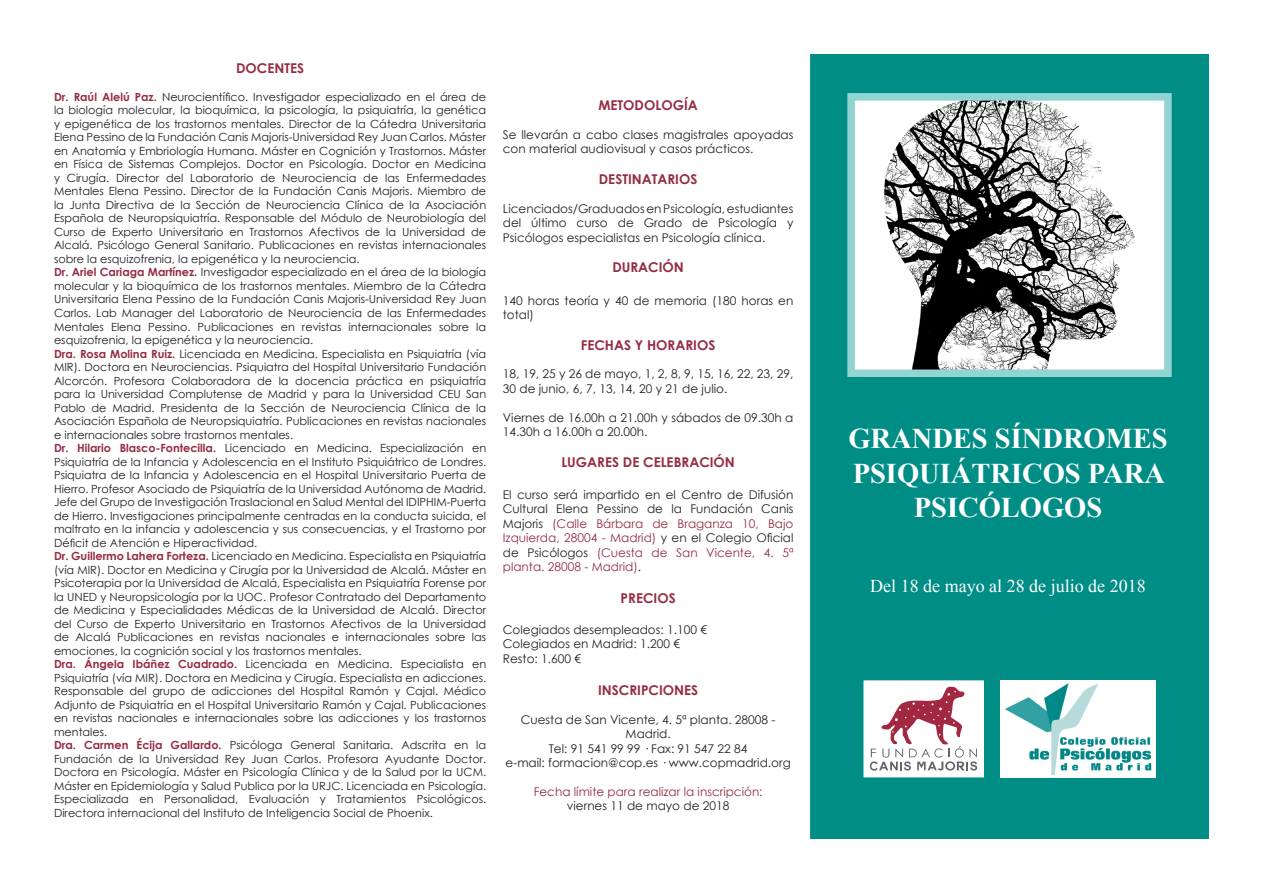
<style>
.page{position:relative;width:1263px;height:893px;background:#fff}
.page>*{position:absolute;margin:0;border:0;box-sizing:border-box;transform-origin:0 0}
.t1{font:700 28.5px/34.2px "Times New Roman";color:#fff;text-align:center}
.t2{font:18px "Times New Roman";color:#fff}
.t3{font:700 13.5px "Century Gothic";color:#952c43}
.t4{font:12px/14.4px "Century Gothic";color:#231f20}
.t5{font:12px "Century Gothic";color:#952c43}
.t6{font:11.25px/13.5px "Century Gothic";color:#231f20;text-align:justify}
.s1{font-weight:700;color:#952c43}
.s2{color:#952c43}
</style>
<div class="page">
<div style="left:810px;top:54px;width:399px;height:785px;background:#008d86;border:2px solid #008d86"></div>
<img style="left:856px;top:102px;width:307px;height:266px">
<div style="left:847px;top:93px;width:325px;height:284px;border:8px solid #92d4d1"></div>
<img style="left:1001px;top:680px;width:154px;height:97px">
<div style="left:863px;top:680px;width:121px;height:97px;background:#fff;border:2px solid #fff"></div>
<svg style="left:870px;top:687px;width:107px;height:84px"></svg>
<p class="t3" style="left:236px;top:58px;width:70px">DOCENTES</p>
<p class="t6" style="left:54px;top:90px;width:434px"><span class="s1">Dr. Raúl Alelú Paz.</span> Neurocientífico. Investigador especializado en el área de la biología molecular, la bioquímica, la psicología, la psiquiatría, la genética y epigenética de los trastornos mentales. Director de la Cátedra Universitaria Elena Pessino de la Fundación Canis Majoris-Universidad Rey Juan Carlos. Máster en Anatomía y Embriología Humana. Máster en Cognición y Trastornos. Máster en Física de Sistemas Complejos. Doctor en Psicología. Doctor en Medicina y Cirugía. Director del Laboratorio de Neurociencia de las Enfermedades Mentales Elena Pessino. Director de la Fundación Canis Majoris. Miembro de la Junta Directiva de la Sección de Neurociencia Clínica de la Asociación Española de Neuropsiquiatría. Responsable del Módulo de Neurobiología del Curso de Experto Universitario en Trastornos Afectivos de la Universidad de Alcalá. Psicólogo General Sanitario. Publicaciones en revistas internacionales sobre la esquizofrenia, la epigenética y la neurociencia.</p>
<p class="t6" style="left:54px;top:265px;width:434px"><span class="s1">Dr. Ariel Cariaga Martínez.</span> Investigador especializado en el área de la biología molecular y la bioquímica de los trastornos mentales. Miembro de la Cátedra Universitaria Elena Pessino de la Fundación Canis Majoris-Universidad Rey Juan Carlos. Lab Manager del Laboratorio de Neurociencia de las Enfermedades Mentales Elena Pessino. Publicaciones en revistas internacionales sobre la esquizofrenia, la epigenética y la neurociencia.</p>
<p class="t6" style="left:54px;top:346px;width:434px"><span class="s1">Dra. Rosa Molina Ruiz.</span> Licenciada en Medicina. Especialista en Psiquiatría (vía MIR). Doctora en Neurociencias. Psiquiatra del Hospital Universitario Fundación Alcorcón. Profesora Colaboradora de la docencia práctica en psiquiatría para la Universidad Complutense de Madrid y para la Universidad CEU San Pablo de Madrid. Presidenta de la Sección de Neurociencia Clínica de la Asociación Española de Neuropsiquiatría. Publicaciones en revistas nacionales e internacionales sobre trastornos mentales.</p>
<p class="t6" style="left:54px;top:441px;width:434px"><span class="s1">Dr. Hilario Blasco-Fontecilla.</span> Licenciado en Medicina. Especialización en Psiquiatría de la Infancia y Adolescencia en el Instituto Psiquiátrico de Londres.<br>Psiquiatra de la Infancia y Adolescencia en el Hospital Universitario Puerta de Hierro. Profesor Asociado de Psiquiatría de la Universidad Autónoma de Madrid.<br>Jefe del Grupo de Investigación Traslacional en Salud Mental del IDIPHIM-Puerta de Hierro. Investigaciones principalmente centradas en la conducta suicida, el maltrato en la infancia y adolescencia y sus consecuencias, y el Trastorno por Déficit de Atención e Hiperactividad.</p>
<p class="t6" style="left:54px;top:549px;width:434px"><span class="s1">Dr. Guillermo Lahera Forteza.</span> Licenciado en Medicina. Especialista en Psiquiatría (vía MIR). Doctor en Medicina y Cirugía por la Universidad de Alcalá. Máster en Psicoterapia por la Universidad de Alcalá, Especialista en Psiquiatría Forense por la UNED y Neuropsicología por la UOC. Profesor Contratado del Departamento de Medicina y Especialidades Médicas de la Universidad de Alcalá. Director del Curso de Experto Universitario en Trastornos Afectivos de la Universidad de Alcalá Publicaciones en revistas nacionales e internacionales sobre las emociones, la cognición social y los trastornos mentales.</p>
<p class="t6" style="left:54px;top:657px;width:434px"><span class="s1">Dra. Ángela Ibáñez Cuadrado.</span> Licenciada en Medicina. Especialista en Psiquiatría (vía MIR). Doctora en Medicina y Cirugía. Especialista en adicciones.<br>Responsable del grupo de adicciones del Hospital Ramón y Cajal. Médico Adjunto de Psiquiatría en el Hospital Universitario Ramón y Cajal. Publicaciones en revistas nacionales e internacionales sobre las adicciones y los trastornos mentales.</p>
<p class="t6" style="left:54px;top:738px;width:434px"><span class="s1">Dra. Carmen Écija Gallardo.</span> Psicóloga General Sanitaria. Adscrita en la Fundación de la Universidad Rey Juan Carlos. Profesora Ayudante Doctor.<br>Doctora en Psicología. Máster en Psicología Clínica y de la Salud por la UCM.<br>Máster en Epidemiología y Salud Publica por la URJC. Licenciada en Psicología.<br>Especializada en Personalidad, Evaluación y Tratamientos Psicológicos.<br>Directora internacional del Instituto de Inteligencia Social de Phoenix.</p>
<p class="t3" style="left:598px;top:95px;width:101px">METODOLOGÍA</p>
<p class="t4" style="left:503px;top:127px;width:292px">Se llevarán a cabo clases magistrales apoyadas con material audiovisual y casos prácticos.</p>
<p class="t3" style="left:599px;top:169px;width:100px">DESTINATARIOS</p>
<p class="t4" style="left:503px;top:201px;width:292px;text-align:justify">Licenciados/Graduados en Psicología, estudiantes del último curso de Grado de Psicología y Psicólogos especialistas en Psicología clínica.</p>
<p class="t3" style="left:612px;top:257px;width:73px">DURACIÓN</p>
<p class="t4" style="left:503px;top:293px;width:292px">140 horas teoría y 40 de memoria (180 horas en total)</p>
<p class="t3" style="left:581px;top:334px;width:136px">FECHAS Y HORARIOS</p>
<p class="t4" style="left:503px;top:367px;width:292px">18, 19, 25 y 26 de mayo, 1, 2, 8, 9, 15, 16, 22, 23, 29,<br>30 de junio, 6, 7, 13, 14, 20 y 21 de julio.</p>
<p class="t4" style="left:503px;top:410px;width:292px">Viernes de 16.00h a 21.00h y sábados de 09.30h a<br>14.30h a 16.00h a 20.00h.</p>
<p class="t3" style="left:561px;top:451px;width:175px">LUGARES DE CELEBRACIÓN</p>
<p class="t4" style="left:503px;top:487px;width:292px;text-align:justify">El curso será impartido en el Centro de Difusión Cultural Elena Pessino de la Fundación Canis Majoris <span class="s2">(Calle Bárbara de Braganza 10, Bajo Izquierda, 28004 - Madrid)</span> y en el Colegio Oficial de Psicólogos <span class="s2">(Cuesta de San Vicente, 4. 5ª planta. 28008 - Madrid)</span>.</p>
<p class="t3" style="left:621px;top:588px;width:57px">PRECIOS</p>
<p class="t4" style="left:503px;top:622px;width:206px">Colegiados desempleados: 1.100 €</p>
<p class="t4" style="left:503px;top:637px;width:179px">Colegiados en Madrid: 1.200 €</p>
<p class="t4" style="left:503px;top:651px;width:80px">Resto: 1.600 €</p>
<p class="t3" style="left:598px;top:680px;width:102px">INSCRIPCIONES</p>
<p class="t4" style="left:521px;top:712px;width:256px;text-align:center">Cuesta de San Vicente, 4. 5ª planta. 28008 -<br>Madrid.</p>
<p class="t4" style="left:549px;top:741px;width:200px">Tel: 91 541 99 99 · Fax: 91 547 22 84</p>
<p class="t4" style="left:505px;top:755px;width:287px">e-mail: formacion@cop.es · www.copmadrid.org</p>
<p class="t5" style="left:534px;top:783px;width:230px">Fecha límite para realizar la inscripción:</p>
<p class="t4" style="left:567px;top:799px;width:164px">viernes 11 de mayo de 2018</p>
<p class="t1" style="left:848px;top:421px;width:321px">GRANDES SÍNDROMES<br>PSIQUIÁTRICOS PARA<br>PSICÓLOGOS</p>
<p class="t2" style="left:870px;top:574px;width:277px">Del 18 de mayo al 28 de julio de 2018</p>
</div>
